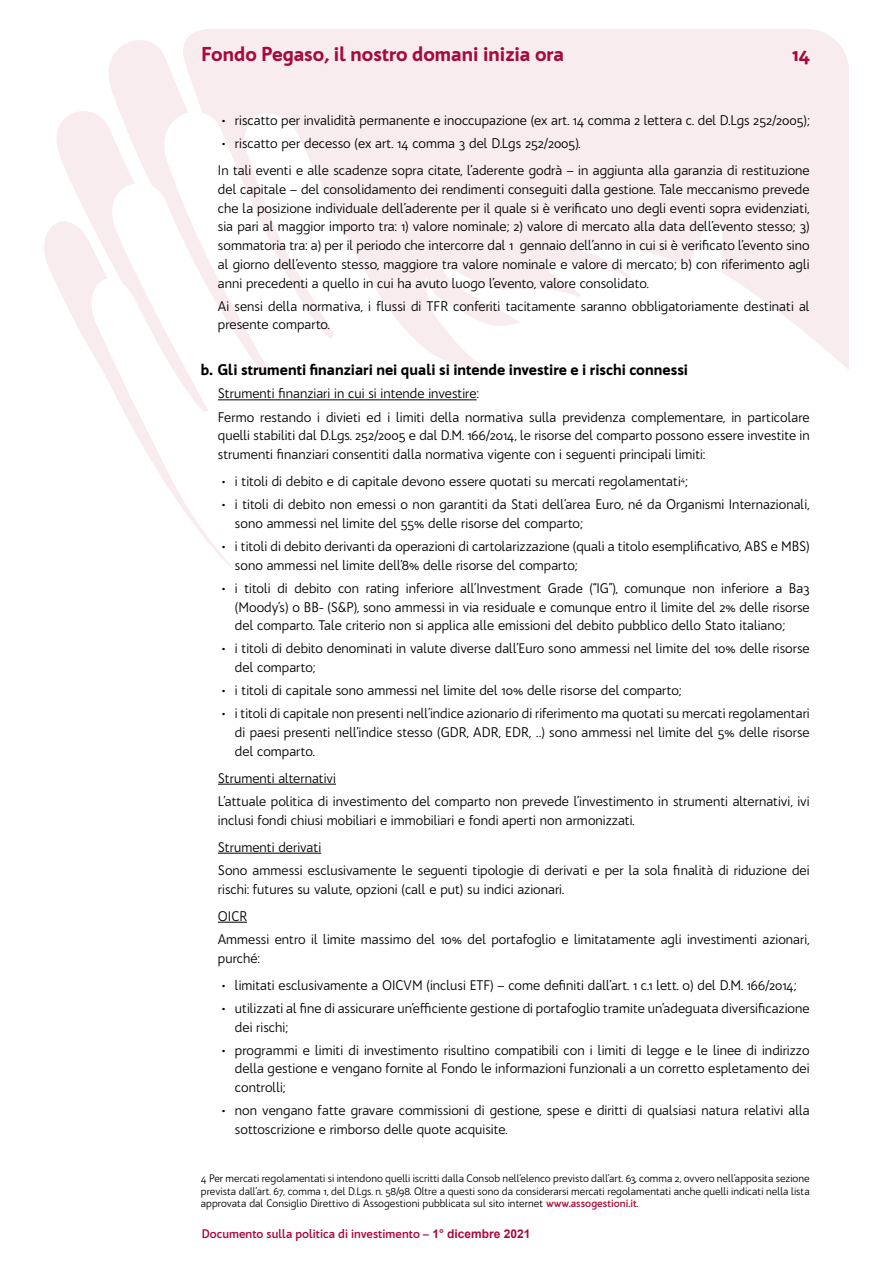
<style>
.page{position:relative;width:893px;height:1263px;background:#fff}
.page>*{position:absolute;margin:0;border:0;box-sizing:border-box;transform-origin:0 0}
.t1{font:900 19.5px "Bw Quinta Pro";color:#a60a3d}
.t2{font:900 15px "Bw Quinta Pro";color:#000}
.t3{font:13.5px/18.8px "Bw Quinta Pro";color:#000}
.t4{font:700 12px "Bw Quinta Pro";color:#a60a3d}
.t5{font:10.5px/12.6px "Bw Quinta Pro";color:#000;text-align:justify}
.s1{font-weight:700;color:#a7163e}
.s2{font-family:"Arial"}
</style>
<div class="page">
<svg style="left:124px;top:399px;width:112px;height:169px"></svg>
<svg style="left:44px;top:111px;width:165px;height:301px"></svg>
<svg style="left:271px;top:29px;width:578px;height:341px;fill:#f8ecef"></svg>
<svg style="left:93px;top:29px;width:178px;height:347px"></svg>
<hr style="left:218px;top:399px;width:259px;height:1px;background:#000">
<hr style="left:218px;top:784px;width:118px;height:1px;background:#000">
<hr style="left:218px;top:853px;width:103px;height:1px;background:#000">
<svg style="left:218px;top:922px;width:29px;height:1px"></svg>
<h1 class="t1" style="left:201px;top:42px;width:364px">Fondo Pegaso, il nostro domani inizia ora</h1>
<h1 class="t1" style="left:792px;top:42px;width:20px">14</h1>
<p class="t3" style="left:222px;top:111px;width:589px">• riscatto per invalidità permanente e inoccupazione (ex art. 14 comma 2 lettera c. del D.Lgs 252/2005);</p>
<p class="t3" style="left:218px;top:129px;width:593px;line-height:27.3px;text-indent:4px">• riscatto per decesso (ex art. 14 comma 3 del D.Lgs 252/2005).<br>In tali eventi e alle scadenze sopra citate, l’aderente godrà – in aggiunta alla garanzia di restituzione</p>
<p class="t3" style="left:218px;top:180px;width:593px;text-align:justify">del capitale – del consolidamento dei rendimenti conseguiti dalla gestione. Tale meccanismo prevede che la posizione individuale dell’aderente per il quale si è verificato uno degli eventi sopra evidenziati, sia pari al maggior importo tra: 1) valore nominale; 2) valore di mercato alla data dell’evento stesso; 3) sommatoria tra: a) per il periodo che intercorre dal 1 gennaio dell’anno in cui si è verificato l’evento sino al giorno dell’evento stesso, maggiore tra valore nominale e valore di mercato; b) con riferimento agli anni precedenti a quello in cui ha avuto luogo l’evento, valore consolidato.</p>
<p class="t3" style="left:218px;top:296px;width:593px">Ai sensi della normativa, i flussi di TFR conferiti tacitamente saranno obbligatoriamente destinati al presente comparto.</p>
<p class="t2" style="left:201px;top:360px;width:489px">b. Gli strumenti finanziari nei quali si intende investire e i rischi connessi</p>
<p class="t3" style="left:218px;top:382px;width:593px;line-height:23px">Strumenti finanziari in cui si intende investire:<br>Fermo restando i divieti ed i limiti della normativa sulla previdenza complementare, in particolare</p>
<p class="t3" style="left:218px;top:426px;width:593px">quelli stabiliti dal D.Lgs. 252/2005 e dal D.M. 166/2014, le risorse del comparto possono essere investite in strumenti finanziari consentiti dalla normativa vigente con i seguenti principali limiti:</p>
<p class="t3" style="left:222px;top:472px;width:467px">• i titoli di debito e di capitale devono essere quotati su mercati regolamentati<sup>4</sup>;</p>
<p class="t3" style="left:235px;top:495px;width:576px;text-indent:-13px">• i titoli di debito non emessi o non garantiti da Stati dell’area Euro, né da Organismi Internazionali, sono ammessi nel limite del 55% delle risorse del comparto;</p>
<p class="t3" style="left:235px;top:537px;width:576px;text-indent:-13px">• i titoli di debito derivanti da operazioni di cartolarizzazione (quali a titolo esemplificativo, ABS e MBS) sono ammessi nel limite dell’8% delle risorse del comparto;</p>
<p class="t3" style="left:235px;top:578px;width:576px;text-align:justify;text-indent:-13px">• i titoli di debito con rating inferiore all’Investment Grade (“IG”), comunque non inferiore a Ba3 (Moody’s) o BB- (S&amp;P), sono ammessi in via residuale e comunque entro il limite del 2% delle risorse del comparto. Tale criterio non si applica alle emissioni del debito pubblico dello Stato italiano;</p>
<p class="t3" style="left:235px;top:639px;width:576px;text-indent:-13px">• i titoli di debito denominati in valute diverse dall’Euro sono ammessi nel limite del 10% delle risorse del comparto;</p>
<p class="t3" style="left:222px;top:681px;width:461px">• i titoli di capitale sono ammessi nel limite del 10% delle risorse del comparto;</p>
<p class="t3" style="left:235px;top:704px;width:576px;text-align:justify;text-indent:-13px">• i titoli di capitale non presenti nell’indice azionario di riferimento ma quotati su mercati regolamentari di paesi presenti nell’indice stesso (GDR, ADR, EDR, …) sono ammessi nel limite del 5% delle risorse del comparto.</p>
<p class="t3" style="left:218px;top:766px;width:593px;line-height:23px">Strumenti alternativi<br>L’attuale politica di investimento del comparto non prevede l’investimento in strumenti alternativi, ivi</p>
<p class="t3" style="left:218px;top:806px;width:418px;line-height:27.3px">inclusi fondi chiusi mobiliari e immobiliari e fondi aperti non armonizzati.<br>Strumenti derivati</p>
<p class="t3" style="left:218px;top:861px;width:593px">Sono ammessi esclusivamente le seguenti tipologie di derivati e per la sola finalità di riduzione dei rischi: futures su valute, opzioni (call e put) su indici azionari.</p>
<p class="t3" style="left:218px;top:904px;width:593px;line-height:23px">OICR<br>Ammessi entro il limite massimo del 10% del portafoglio e limitatamente agli investimenti azionari,</p>
<p class="t3" style="left:218px;top:948px;width:43px">purché:</p>
<p class="t3" style="left:222px;top:976px;width:576px">• limitati esclusivamente a OICVM (inclusi ETF) – come definiti dall’art. 1 c.1 lett. o) del D.M. 166/2014;</p>
<p class="t3" style="left:235px;top:999px;width:576px;text-indent:-13px">• utilizzati al fine di assicurare un’efficiente gestione di portafoglio tramite un’adeguata diversificazione dei rischi;</p>
<p class="t3" style="left:235px;top:1040px;width:576px;text-align:justify;text-indent:-13px">• programmi e limiti di investimento risultino compatibili con i limiti di legge e le linee di indirizzo della gestione e vengano fornite al Fondo le informazioni funzionali a un corretto espletamento dei controlli;</p>
<p class="t3" style="left:235px;top:1101px;width:576px;text-indent:-13px">• non vengano fatte gravare commissioni di gestione, spese e diritti di qualsiasi natura relativi alla sottoscrizione e rimborso delle quote acquisite.</p>
<p class="t5" style="left:201px;top:1172px;width:610px">4 Per mercati regolamentati si intendono quelli iscritti dalla Consob nell’elenco previsto dall’art. 63, comma 2, ovvero nell’apposita sezione prevista dall’art. 67, comma 1, del D.Lgs. n. 58/98. Oltre a questi sono da considerarsi mercati regolamentati anche quelli indicati nella lista approvata dal Consiglio Direttivo di Assogestioni pubblicata sul sito internet <span class="s1">www.assogestioni.it</span>.</p>
<p class="t4" style="left:202px;top:1226px;width:330px">Documento sulla politica di investimento – <span class="s2">1° dicembre 2021</span></p>
</div>
